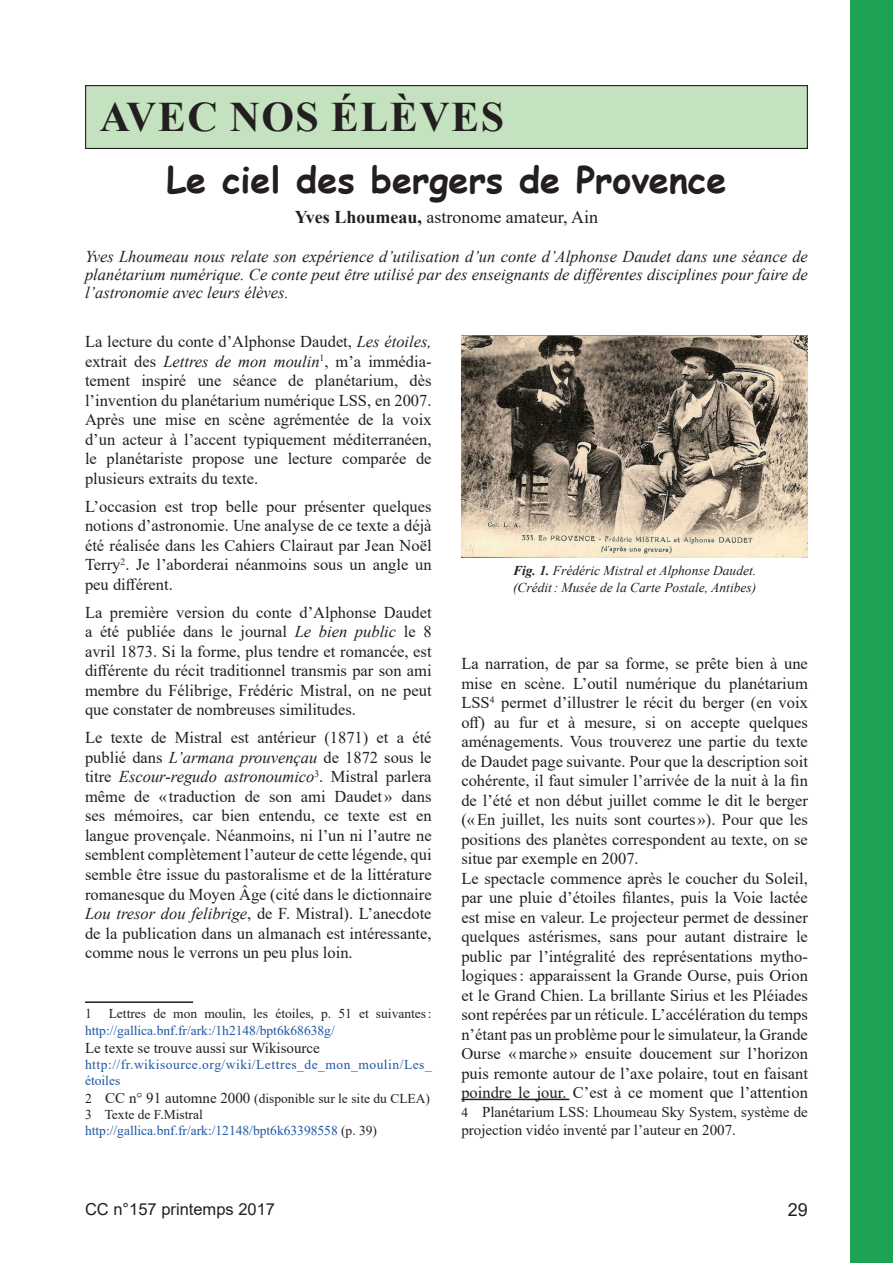
<style>
.page{position:relative;width:893px;height:1263px;background:#fff}
.page>*{position:absolute;margin:0;border:0;box-sizing:border-box;transform-origin:0 0}
.t1{font:700 42px "Times New Roman";letter-spacing:.035em;color:#231f20}
.t2{font:700 36px "Comic Sans MS";color:#231f20}
.t3{font:18px "Times New Roman";color:#231f20}
.t4{font:18px "Arial";color:#231f20}
.t5{font:16.5px/19.5px "Times New Roman";color:#231f20;text-align:justify}
.t6{font:italic 16.5px/18px "Times New Roman";color:#231f20;text-align:justify}
.t7{font:16.5px "Arial";color:#231f20}
.t8{font:15px/18px "Times New Roman";color:#231f20}
.t9{font:13.5px/16.2px "Times New Roman";color:#231f20}
.t10{font:italic 13.5px/16.5px "Times New Roman";color:#231f20}
.t11{font:13.5px/16.2px "Times New Roman";letter-spacing:.04em;color:#1e56a6}
.t12{font:13.5px "Times New Roman";color:#1e56a6}
.s1{font-weight:700}
.s2{font-style:italic}
.s3{font-size:15px}
.s4{color:#1e56a6}
.s5{font-size:13.5px}
</style>
<div class="page">
<div style="left:850px;top:0;width:43px;height:1263px;background:#1ea355"></div>
<hr style="left:85px;top:1001px;width:108px;height:2px;background:#231f20">
<hr style="left:461px;top:1099px;width:108px;height:1px;background:#231f20">
<div style="left:86px;top:86px;width:721px;height:62px;background:#c5e2c0"></div>
<div style="left:85px;top:85px;width:723px;height:64px;border:1px solid #231f20"></div>
<img style="left:461px;top:336px;width:347px;height:221px">
<h1 class="t1" style="left:100px;top:87px;width:406px">AVEC NOS ÉLÈVES</h1>
<h2 class="t2" style="left:166px;top:153px;width:561px">Le ciel des bergers de Provence</h2>
<p class="t3" style="left:295px;top:204px;width:305px"><span class="s1">Yves Lhoumeau,</span> astronome amateur, Ain</p>
<p class="t6" style="left:85px;top:247px;width:724px">Yves Lhoumeau nous relate son expérience d’utilisation d’un conte d’Alphonse Daudet dans une séance de planétarium numérique. Ce conte peut être utilisé par des enseignants de différentes disciplines pour faire de l’astronomie avec leurs élèves.</p>
<p class="t5" style="left:85px;top:332px;width:348px">La lecture du conte d’Alphonse Daudet, <span class="s2">Les étoiles, </span>extrait des <span class="s2">Lettres de mon moulin</span><sup>1</sup>, m’a immédia&shy;tement inspiré une séance de planétarium, dès l’invention du planétarium numérique LSS, en 2007.<br>Après une mise en scène agrémentée de la voix d’un acteur à l’accent typiquement méditerranéen, le planétariste propose une lecture comparée de plusieurs extraits du texte.</p>
<p class="t5" style="left:85px;top:496px;width:348px">L’occasion est trop belle pour présenter quelques notions d’astronomie. Une analyse de ce texte a déjà été réalisée dans les Cahiers Clairaut par Jean Noël Terry<sup>2</sup>. Je l’aborderai néanmoins sous un angle un peu différent.</p>
<p class="t5" style="left:85px;top:602px;width:348px">La première version du conte d’Alphonse Daudet a été publiée dans le journal <span class="s2">Le bien public</span> le 8 avril 1873. Si la forme, plus tendre et romancée, est différente du récit traditionnel transmis par son ami membre du Félibrige, Frédéric Mistral, on ne peut que constater de nombreuses similitudes.</p>
<p class="t5" style="left:85px;top:728px;width:348px">Le texte de Mistral est antérieur (1871) et a été publié dans <span class="s2">L’armana prouvençau</span> de 1872 sous le titre <span class="s2">Escour-regudo astronoumico</span><sup>3</sup>. Mistral parlera même de «traduction de son ami Daudet» dans ses mémoires, car bien entendu, ce texte est en langue provençale. Néanmoins, ni l’un ni l’autre ne semblent complètement l’auteur de cette légende, qui semble être issue du pastoralisme et de la littérature romanesque du Moyen Âge (cité dans le dictionnaire <span class="s2">Lou tresor dou felibrige</span>, de F. Mistral). L’anecdote de la publication dans un almanach est intéressante, comme nous le verrons un peu plus loin.</p>
<p class="t9" style="left:85px;top:1005px;width:8px">1</p>
<p class="t9" style="left:109px;top:1005px;width:324px">Lettres de mon moulin, les étoiles, p. 51 et suivantes:</p>
<p class="t12" style="left:85px;top:1020px;width:251px">http://gallica.bnf.fr/ark:/1h2148/bpt6k68638g/</p>
<p class="t8" style="left:85px;top:1038px;width:236px">Le texte se trouve aussi sur Wikisource</p>
<p class="t11" style="left:85px;top:1056px;width:348px">http://fr.wikisource.org/wiki/Lettres_de_mon_moulin/Les_ étoiles</p>
<p class="t9" style="left:85px;top:1090px;width:347px">2 <span class="s3">CC n° 91 automne 2000</span> (disponible sur le site du CLEA)<br>3 Texte de F.Mistral <span class="s4">http://gallica.bnf.fr/ark:/12148/bpt6k63398558</span> (p. 39)</p>
<p class="t10" style="left:513px;top:562px;width:245px"><span class="s1">Fig. 1.</span> Frédéric Mistral et Alphonse Daudet. (Crédit: Musée de la Carte Postale, Antibes)</p>
<p class="t5" style="left:461px;top:653px;width:348px;text-align:left">La narration, de par sa forme, se prête bien à une mise en scène. L’outil numérique du planétarium LSS<sup>4</sup> permet d’illustrer le récit du berger (en voix off) au fur et à mesure, si on accepte quelques aménagements. Vous trouverez une partie du texte de Daudet page suivante. Pour que la description soit cohérente, il faut simuler l’arrivée de la nuit à la fin de l’été et non début juillet comme le dit le berger («En juillet, les nuits sont courtes»). Pour que les positions des planètes correspondent au texte, on se situe par exemple en 2007.<br>Le spectacle commence après le coucher du Soleil, par une pluie d’étoiles filantes, puis la Voie lactée est mise en valeur. Le projecteur permet de dessiner quelques astérismes, sans pour autant distraire le public par l’intégralité des représentations mytho&shy;logiques: apparaissent la Grande Ourse, puis Orion et le Grand Chien. La brillante Sirius et les Pléiades sont repérées par un réticule. L’accélération du temps n’étant pas un problème pour le simulateur, la Grande Ourse «marche» ensuite doucement sur l’horizon puis remonte autour de l’axe polaire, tout en faisant poindre le jour. C’est à ce moment que l’attention</p>
<p class="t8" style="left:461px;top:1103px;width:348px"><span class="s5">4</span> Planétarium LSS: Lhoumeau Sky System, système de projection vidéo inventé par l’auteur en 2007.</p>
<p class="t7" style="left:85px;top:1198px;width:192px">CC n°157 printemps 2017</p>
<p class="t4" style="left:788px;top:1197px;width:22px">29</p>
</div>
